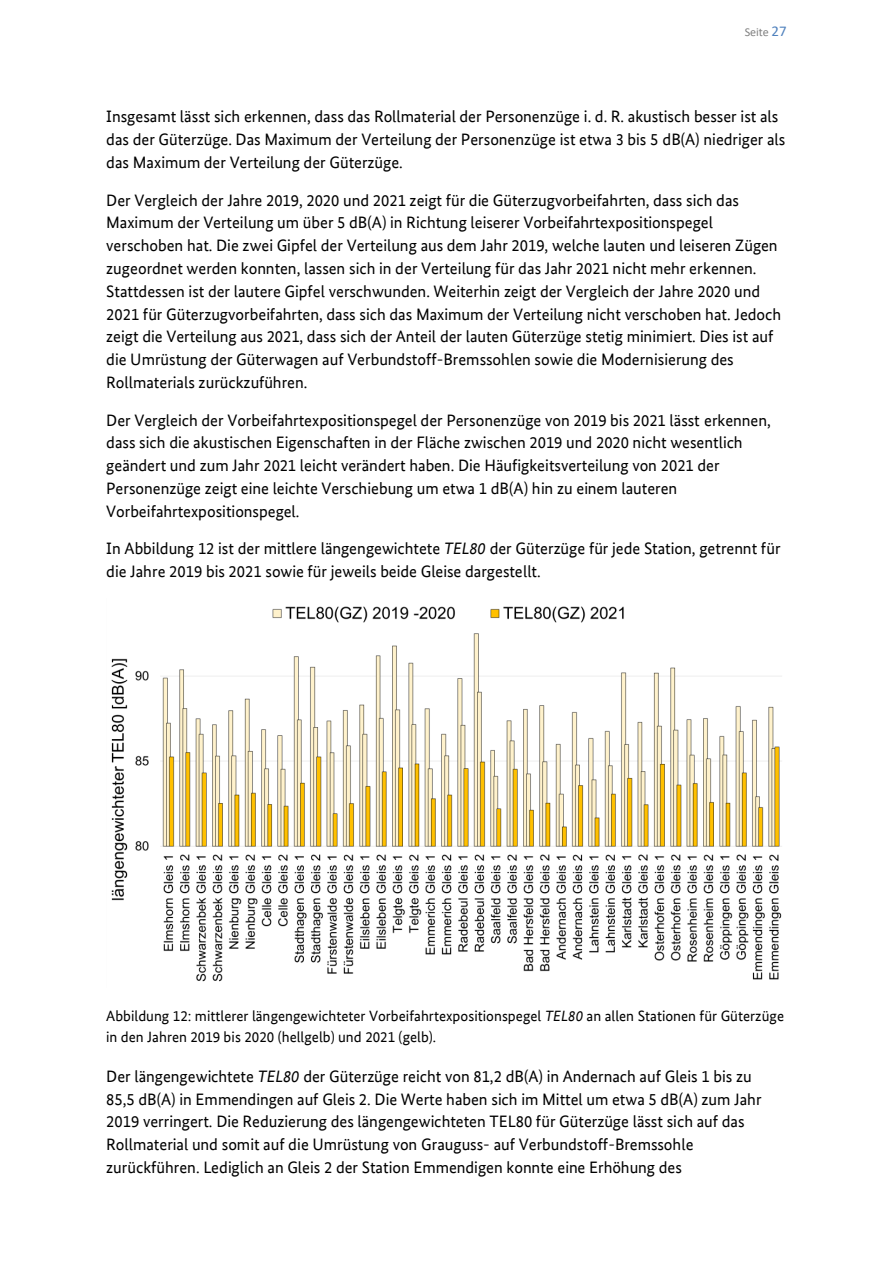
<style>
.page{position:relative;width:893px;height:1263px;background:#fff}
.page>*{position:absolute;margin:0;border:0;box-sizing:border-box;transform-origin:0 0}
.t1{font:16.5px/22.8px "Bundes Sans Office";color:#000}
.t2{font:15px/20.9px "Bundes Sans Office";color:#000}
.t3{font:12px "Calibri";letter-spacing:-.005em;color:#808080}
.s1{font-size:15px;color:#4f81bd}
.s2{font-style:italic}
</style>
<div class="page">
<img style="left:111px;top:606px;width:671px;height:376px">
<p class="t3" style="left:745px;top:27px;width:43px">Seite <span class="s1">27</span></p>
<p class="t1" style="left:106px;top:105px;width:681px">Insgesamt lässt sich erkennen, dass das Rollmaterial der Personenzüge i. d. R. akustisch besser ist als das der Güterzüge. Das Maximum der Verteilung der Personenzüge ist etwa 3 bis 5 dB(A) niedriger als das Maximum der Verteilung der Güterzüge.</p>
<p class="t1" style="left:106px;top:188px;width:676px">Der Vergleich der Jahre 2019, 2020 und 2021 zeigt für die Güterzugvorbeifahrten, dass sich das Maximum der Verteilung um über 5 dB(A) in Richtung leiserer Vorbeifahrtexpositionspegel verschoben hat. Die zwei Gipfel der Verteilung aus dem Jahr 2019, welche lauten und leiseren Zügen zugeordnet werden konnten, lassen sich in der Verteilung für das Jahr 2021 nicht mehr erkennen.<br>Stattdessen ist der lautere Gipfel verschwunden. Weiterhin zeigt der Vergleich der Jahre 2020 und 2021 für Güterzugvorbeifahrten, dass sich das Maximum der Verteilung nicht verschoben hat. Jedoch zeigt die Verteilung aus 2021, dass sich der Anteil der lauten Güterzüge stetig minimiert. Dies ist auf die Umrüstung der Güterwagen auf Verbundstoff-Bremssohlen sowie die Modernisierung des Rollmaterials zurückzuführen.</p>
<p class="t1" style="left:106px;top:408px;width:666px">Der Vergleich der Vorbeifahrtexpositionspegel der Personenzüge von 2019 bis 2021 lässt erkennen, dass sich die akustischen Eigenschaften in der Fläche zwischen 2019 und 2020 nicht wesentlich geändert und zum Jahr 2021 leicht verändert haben. Die Häufigkeitsverteilung von 2021 der Personenzüge zeigt eine leichte Verschiebung um etwa 1 dB(A) hin zu einem lauteren Vorbeifahrtexpositionspegel.</p>
<p class="t1" style="left:106px;top:537px;width:676px">In Abbildung 12 ist der mittlere längengewichtete <span class="s2">TEL80</span> der Güterzüge für jede Station, getrennt für die Jahre 2019 bis 2021 sowie für jeweils beide Gleise dargestellt.</p>
<p class="t2" style="left:106px;top:1005px;width:679px">Abbildung 12: mittlerer längengewichteter Vorbeifahrtexpositionspegel <span class="s2">TEL80</span> an allen Stationen für Güterzüge in den Jahren 2019 bis 2020 (hellgelb) und 2021 (gelb).</p>
<p class="t1" style="left:106px;top:1064px;width:657px">Der längengewichtete <span class="s2">TEL80</span> der Güterzüge reicht von 81,2 dB(A) in Andernach auf Gleis 1 bis zu 85,5 dB(A) in Emmendingen auf Gleis 2. Die Werte haben sich im Mittel um etwa 5 dB(A) zum Jahr 2019 verringert. Die Reduzierung des längengewichteten TEL80 für Güterzüge lässt sich auf das Rollmaterial und somit auf die Umrüstung von Grauguss- auf Verbundstoff-Bremssohle zurückführen. Lediglich an Gleis 2 der Station Emmendigen konnte eine Erhöhung des</p>
</div>
